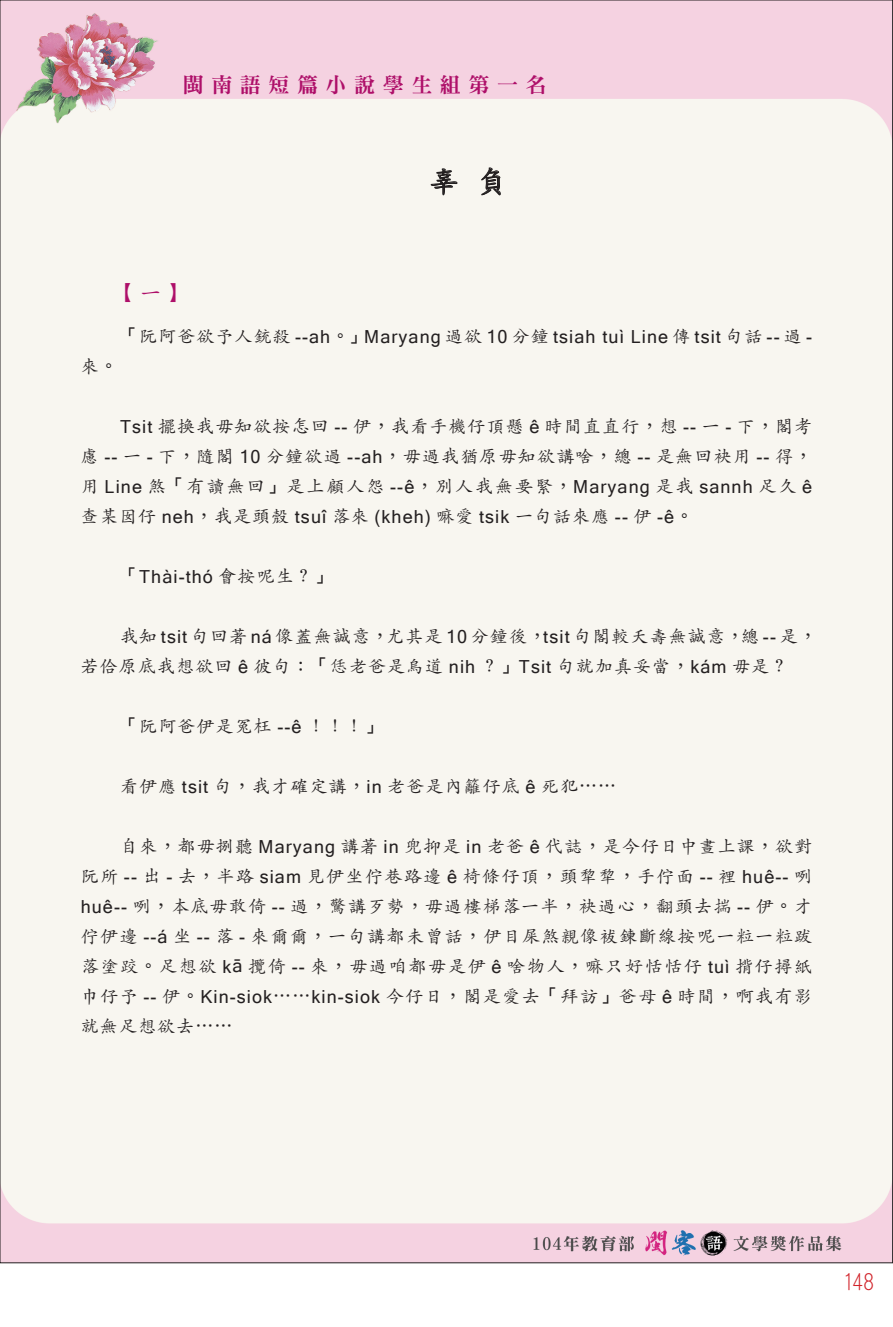
<style>
.page{position:relative;width:893px;height:1327px;background:#fff}
.page>*{position:absolute;margin:0;border:0;box-sizing:border-box;transform-origin:0 0}
.t1{font:30px "Adobe Kaiti Std";color:#231f20}
.t2{font:21px "DFN Ming XB HK BF";letter-spacing:.36em;color:#ae0f69}
.t3{font:21px "DF Li Hei Lt WIN BF";color:#d1232a}
.t4{font:21px "DF Li Kai Shu Md WIN BF";color:#ae0f69}
.t5{font:18px/30px "Adobe Kaiti Std";letter-spacing:.06em;color:#231f20;text-align:justify}
.t6{font:18px "Microsoft Sans Serif";letter-spacing:.06em;color:#231f20}
.s1{font-family:"DF Li Kai Shu Md WIN BF"}
.s2{font-family:"Adobe Kaiti Std"}
.s3{font-family:"Microsoft Sans Serif"}
</style>
<div class="page">
<img style="left:2px;top:2px;width:889px;height:1259px">
<svg style="left:430px;top:168px;width:28px;height:27px"></svg>
<svg style="left:481px;top:167px;width:20px;height:29px"></svg>
<p class="t2" style="left:183px;top:74px;width:365px">閩南語短篇小說學生組第一名</p>
<h1 class="t1" style="left:429px;top:163px;width:79px">辜 負</h1>
<p class="t5" style="left:81px;top:351px;width:39px">來<span class="s1">。</span></p>
<p class="t4" style="left:115px;top:282px;width:73px">【<span class="s2">一</span>】</p>
<p class="t6" style="left:120px;top:326px;width:694px"><span class="s1">「</span><span class="s2">阮阿爸欲予人銃殺</span> --ah<span class="s1">。」</span>Maryang <span class="s2">過欲</span> 10 <span class="s2">分鐘</span> tsiah tuì Line <span class="s2">傳</span> tsit <span class="s2">句話</span> -- <span class="s2">過</span> -</p>
<p class="t5" style="left:81px;top:411px;width:733px;text-indent:39px"><span class="s3">Tsit</span> 擺換我毋知欲按怎回 <span class="s3">--</span> 伊<span class="s1">，</span>我看手機仔頂懸 <span class="s3">ê</span> 時間直直行<span class="s1">，</span>想 <span class="s3">--</span> 一 <span class="s3">-</span> 下<span class="s1">，</span>閣考慮 <span class="s3">--</span> 一 <span class="s3">-</span> 下<span class="s1">，</span>隨閣 <span class="s3">10</span> 分鐘欲過 <span class="s3">--ah</span><span class="s1">，</span>毋過我猶原毋知欲講啥<span class="s1">，</span>總 <span class="s3">--</span> 是無回袂用 <span class="s3">--</span> 得<span class="s1">，</span>用 <span class="s3">Line</span> 煞<span class="s1">「</span>有讀無回<span class="s1">」</span>是上顧人怨 <span class="s3">--ê</span><span class="s1">，</span>別人我無要緊<span class="s1">，</span><span class="s3">Maryang</span> 是我 <span class="s3">sannh</span> 足久 <span class="s3">ê</span></p>
<p class="t6" style="left:81px;top:506px;width:614px"><span class="s2">查某囡仔</span> neh<span class="s1">，</span><span class="s2">我是頭殼</span> tsuî <span class="s2">落來</span> (kheh) <span class="s2">嘛愛</span> tsik <span class="s2">一句話來應</span> -- <span class="s2">伊</span> -ê<span class="s1">。</span></p>
<p class="t6" style="left:120px;top:566px;width:213px"><span class="s1">「</span>Thài-thó <span class="s2">會按呢生</span><span class="s1">？」</span></p>
<p class="t5" style="left:81px;top:621px;width:737px;text-indent:39px">我知 <span class="s3">tsit</span> 句回著 <span class="s3">ná</span> 像蓋無誠意<span class="s1">，</span>尤其是 <span class="s3">10</span> 分鐘後<span class="s1">，</span><span class="s3">tsit</span> 句閣較夭壽無誠意<span class="s1">，</span>總 <span class="s3">--</span> 是<span class="s1">，</span>若佮原底我想欲回 <span class="s3">ê</span> 彼句<span class="s1">：「</span>恁老爸是烏道 <span class="s3">nih</span> <span class="s1">？」</span><span class="s3">Tsit</span> 句就加真妥當<span class="s1">，</span><span class="s3">kám</span> 毋是<span class="s1">？</span></p>
<p class="t5" style="left:120px;top:711px;width:264px"><span class="s1">「</span>阮阿爸伊是冤枉 <span class="s3">--ê</span> <span class="s1">！！！」</span></p>
<p class="t5" style="left:120px;top:771px;width:497px">看伊應 <span class="s3">tsit</span> 句<span class="s1">，</span>我才確定講<span class="s1">，</span><span class="s3">in</span> 老爸是內籬仔底 <span class="s3">ê</span> 死犯<span class="s1">……</span></p>
<p class="t5" style="left:81px;top:831px;width:733px;text-indent:39px">自來<span class="s1">，</span>都毋捌聽 <span class="s3">Maryang</span> 講著 <span class="s3">in</span> 兜抑是 <span class="s3">in</span> 老爸 <span class="s3">ê</span> 代誌<span class="s1">，</span>是今仔日中晝上課<span class="s1">，</span>欲對阮所 <span class="s3">--</span> 出 <span class="s3">-</span> 去<span class="s1">，</span>半路 <span class="s3">siam</span> 見伊坐佇巷路邊 <span class="s3">ê</span> 椅條仔頂<span class="s1">，</span>頭犂犂<span class="s1">，</span>手佇面 <span class="s3">--</span> 裡 <span class="s3">huê--</span> 咧<span class="s3">huê--</span> 咧<span class="s1">，</span>本底毋敢倚 <span class="s3">--</span> 過<span class="s1">，</span>驚講歹勢<span class="s1">，</span>毋過樓梯落一半<span class="s1">，</span>袂過心<span class="s1">，</span>翻頭去揣 <span class="s3">--</span> 伊<span class="s1">。</span>才佇伊邊 <span class="s3">--á</span> 坐 <span class="s3">--</span> 落 <span class="s3">-</span> 來爾爾<span class="s1">，</span>一句講都未曾話<span class="s1">，</span>伊目屎煞親像袚鍊斷線按呢一粒一粒跋落塗跤<span class="s1">。</span>足想欲 <span class="s3">kā</span> 攬倚 <span class="s3">--</span> 來<span class="s1">，</span>毋過咱都毋是伊 <span class="s3">ê</span> 啥物人<span class="s1">，</span>嘛只好恬恬仔 <span class="s3">tuì</span> 揹仔撏紙巾仔予 <span class="s3">--</span> 伊<span class="s1">。</span><span class="s3">Kin-siok</span><span class="s1">……</span><span class="s3">kin-siok</span> 今仔日<span class="s1">，</span>閣是愛去<span class="s1">「</span>拜訪<span class="s1">」</span>爸母 <span class="s3">ê</span> 時間<span class="s1">，</span>啊我有影就無足想欲去<span class="s1">……</span></p>
<p class="t3" style="left:842px;top:1271px;width:33px">148</p>
</div>
